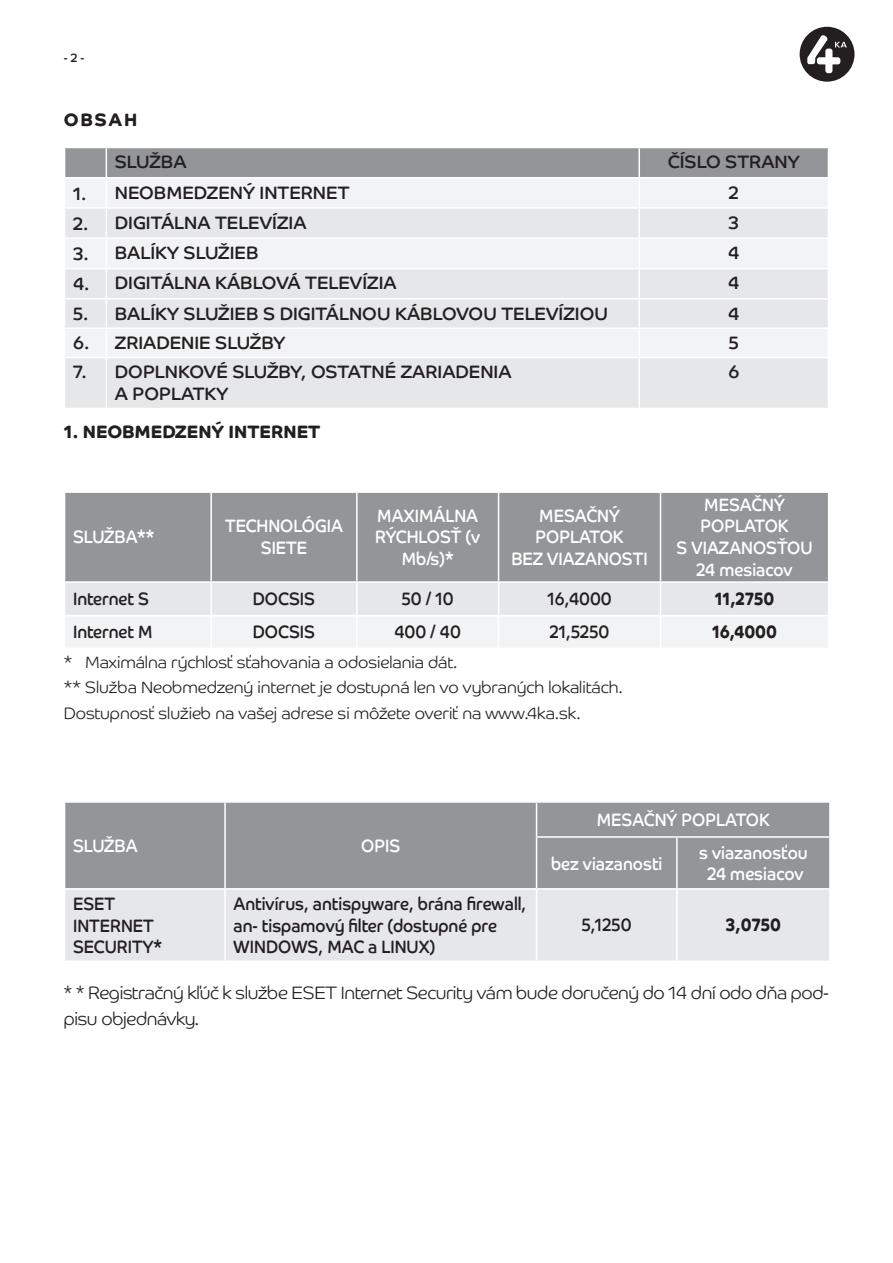
<style>
.page{position:relative;width:893px;height:1263px;background:#fff}
.page>*{position:absolute;margin:0;border:0;box-sizing:border-box;transform-origin:0 0}
.t1{font:18px "Co Headline";color:#231f20}
.t2{font:18px/21.6px "Co Headline";color:#fff;text-align:center;scale:.9 1}
.t3{font:18px/21.6px "Co Headline";color:#231f20;scale:.9 1}
.t4{font:300 18px/25.5px "Co Headline";letter-spacing:-.015em;color:#231f20;scale:.9 1}
.t5{font:700 18px "Co Headline";color:#231f20}
.t6{font:700 18px "Co Headline";color:#231f20;scale:.9 1}
.t7{font:300 16.5px "Co Headline";color:#231f20}
.t8{font:12px "Co Headline";color:#231f20}
</style>
<div class="page">
<div style="left:800px;top:27px;width:54px;height:55px;background:#231f20;border-radius:50%"></div>
<svg style="left:807px;top:35px;width:40px;height:38px"></svg>
<div style="left:65px;top:493px;width:763px;height:88px;background:#939598"></div>
<svg style="left:65px;top:583px;width:763px;height:64px"></svg>
<hr style="left:210px;top:493px;width:2px;height:88px;background:#fff">
<hr style="left:356px;top:493px;width:2px;height:88px;background:#fff">
<hr style="left:498px;top:493px;width:1px;height:88px;background:#fff">
<hr style="left:660px;top:493px;width:1px;height:88px;background:#fff">
<hr style="left:210px;top:583px;width:2px;height:32px;background:#fff">
<hr style="left:356px;top:583px;width:2px;height:32px;background:#fff">
<hr style="left:498px;top:583px;width:1px;height:32px;background:#fff">
<hr style="left:660px;top:583px;width:1px;height:32px;background:#fff">
<hr style="left:64px;top:615px;width:147px;height:1px;background:#fff">
<hr style="left:211px;top:615px;width:146px;height:1px;background:#fff">
<hr style="left:210px;top:616px;width:2px;height:32px;background:#fff">
<hr style="left:357px;top:615px;width:142px;height:1px;background:#fff">
<hr style="left:356px;top:616px;width:2px;height:32px;background:#fff">
<hr style="left:499px;top:615px;width:161px;height:1px;background:#fff">
<hr style="left:498px;top:616px;width:1px;height:32px;background:#fff">
<hr style="left:660px;top:615px;width:169px;height:1px;background:#fff">
<hr style="left:660px;top:616px;width:1px;height:32px;background:#fff">
<div style="left:65px;top:803px;width:764px;height:85px;background:#939598"></div>
<div style="left:65px;top:890px;width:764px;height:70px;background:#e6e7e9"></div>
<hr style="left:224px;top:803px;width:2px;height:34px;background:#fff">
<hr style="left:224px;top:837px;width:2px;height:51px;background:#fff">
<hr style="left:536px;top:803px;width:1px;height:33px;background:#fff">
<hr style="left:536px;top:836px;width:141px;height:2px;background:#fff">
<hr style="left:536px;top:838px;width:1px;height:50px;background:#fff">
<hr style="left:677px;top:836px;width:154px;height:2px;background:#fff">
<hr style="left:676px;top:838px;width:2px;height:50px;background:#fff">
<hr style="left:224px;top:889px;width:2px;height:71px;background:#fff">
<hr style="left:536px;top:889px;width:1px;height:71px;background:#fff">
<hr style="left:676px;top:889px;width:2px;height:71px;background:#fff">
<div style="left:65px;top:358px;width:763px;height:50px;background:#e6e7e9"></div>
<svg style="left:65px;top:147px;width:763px;height:210px"></svg>
<hr style="left:106px;top:358px;width:1px;height:50px;background:#fff">
<hr style="left:638px;top:358px;width:2px;height:50px;background:#fff">
<p class="t8" style="left:64px;top:51px;width:22px">- 2 -</p>
<p class="t5" style="left:64px;top:109px;width:75px">OBSAH</p>
<p class="t1" style="left:115px;top:152px;width:73px">SLUŽBA</p>
<p class="t1" style="left:668px;top:152px;width:133px">ČÍSLO STRANY</p>
<p class="t1" style="left:73px;top:183px;width:15px">1.</p>
<p class="t1" style="left:115px;top:182px;width:236px">NEOBMEDZENÝ INTERNET</p>
<p class="t1" style="left:729px;top:182px;width:12px">2</p>
<p class="t1" style="left:73px;top:213px;width:17px">2.</p>
<p class="t1" style="left:115px;top:212px;width:193px">DIGITÁLNA TELEVÍZIA</p>
<p class="t1" style="left:728px;top:212px;width:12px">3</p>
<p class="t1" style="left:73px;top:243px;width:18px">3.</p>
<p class="t1" style="left:115px;top:242px;width:145px">BALÍKY SLUŽIEB</p>
<p class="t1" style="left:728px;top:242px;width:13px">4</p>
<p class="t1" style="left:73px;top:274px;width:18px">4.</p>
<p class="t1" style="left:115px;top:273px;width:283px">DIGITÁLNA KÁBLOVÁ TELEVÍZIA</p>
<p class="t1" style="left:728px;top:273px;width:13px">4</p>
<p class="t1" style="left:73px;top:303px;width:17px">5.</p>
<p class="t1" style="left:115px;top:303px;width:495px">BALÍKY SLUŽIEB S DIGITÁLNOU KÁBLOVOU TELEVÍZIOU</p>
<p class="t1" style="left:728px;top:303px;width:13px">4</p>
<p class="t1" style="left:73px;top:332px;width:18px">6.</p>
<p class="t1" style="left:115px;top:332px;width:172px">ZRIADENIE SLUŽBY</p>
<p class="t1" style="left:729px;top:332px;width:12px">5</p>
<p class="t1" style="left:73px;top:362px;width:15px">7.</p>
<p class="t1" style="left:115px;top:362px;width:398px">DOPLNKOVÉ SLUŽBY, OSTATNÉ ZARIADENIA</p>
<p class="t1" style="left:115px;top:383px;width:115px">A POPLATKY</p>
<p class="t1" style="left:728px;top:362px;width:13px">6</p>
<p class="t5" style="left:64px;top:421px;width:258px">1. NEOBMEDZENÝ INTERNET</p>
<p class="t2" style="left:73px;top:526px;width:92px">SLUŽBA**</p>
<p class="t2" style="left:225px;top:515px;width:133px">TECHNOLÓGIA</p>
<p class="t2" style="left:261px;top:537px;width:53px">SIETE</p>
<p class="t2" style="left:377px;top:505px;width:113px">MAXIMÁLNA</p>
<p class="t2" style="left:375px;top:526px;width:118px">RÝCHLOSŤ (v<br>Mb/s)*</p>
<p class="t2" style="left:539px;top:505px;width:91px">MESAČNÝ</p>
<p class="t2" style="left:535px;top:526px;width:100px">POPLATOK</p>
<p class="t2" style="left:511px;top:548px;width:153px">BEZ VIAZANOSTI</p>
<p class="t2" style="left:704px;top:494px;width:91px">MESAČNÝ</p>
<p class="t2" style="left:700px;top:515px;width:100px">POPLATOK</p>
<p class="t2" style="left:676px;top:537px;width:153px">S VIAZANOSŤOU</p>
<p class="t2" style="left:696px;top:559px;width:108px">24 mesiacov</p>
<p class="t3" style="left:73px;top:588px;width:86px">Internet S</p>
<p class="t3" style="left:253px;top:588px;width:71px">DOCSIS</p>
<p class="t3" style="left:402px;top:588px;width:59px">50 / 10</p>
<p class="t3" style="left:547px;top:588px;width:73px">16,4000</p>
<p class="t6" style="left:715px;top:588px;width:68px">11,2750</p>
<p class="t3" style="left:73px;top:621px;width:90px">Internet M</p>
<p class="t3" style="left:253px;top:621px;width:71px">DOCSIS</p>
<p class="t3" style="left:395px;top:621px;width:75px">400 / 40</p>
<p class="t3" style="left:550px;top:621px;width:68px">21,5250</p>
<p class="t6" style="left:712px;top:621px;width:74px">16,4000</p>
<p class="t7" style="left:64px;top:646px;width:395px">* Maximálna rýchlosť sťahovania a odosielania dát.</p>
<p class="t7" style="left:64px;top:672px;width:560px">** Služba Neobmedzený internet je dostupná len vo vybraných lokalitách.</p>
<p class="t7" style="left:64px;top:697px;width:518px">Dostupnosť služieb na vašej adrese si môžete overiť na www.4ka.sk.</p>
<p class="t2" style="left:73px;top:835px;width:73px">SLUŽBA</p>
<p class="t2" style="left:361px;top:835px;width:45px">OPIS</p>
<p class="t3" style="left:73px;top:893px;width:48px">ESET</p>
<p class="t3" style="left:73px;top:915px;width:91px">INTERNET</p>
<p class="t3" style="left:73px;top:936px;width:101px">SECURITY*</p>
<p class="t3" style="left:234px;top:893px;width:327px">Antivírus, antispyware, brána firewall, an- tispamový filter (dostupné pre<br>WINDOWS, MAC a LINUX)</p>
<p class="t2" style="left:597px;top:809px;width:194px">MESAČNÝ POPLATOK</p>
<p class="t2" style="left:551px;top:852px;width:125px">bez viazanosti</p>
<p class="t2" style="left:699px;top:842px;width:122px">s viazanosťou</p>
<p class="t2" style="left:707px;top:863px;width:108px">24 mesiacov</p>
<p class="t3" style="left:582px;top:914px;width:57px">5,1250</p>
<p class="t6" style="left:726px;top:914px;width:63px">3,0750</p>
<p class="t4" style="left:64px;top:979px;width:852px">* * Registračný kľúč k službe ESET Internet Security vám bude doručený do 14 dní odo dňa pod&shy;pisu objednávky.</p>
</div>
